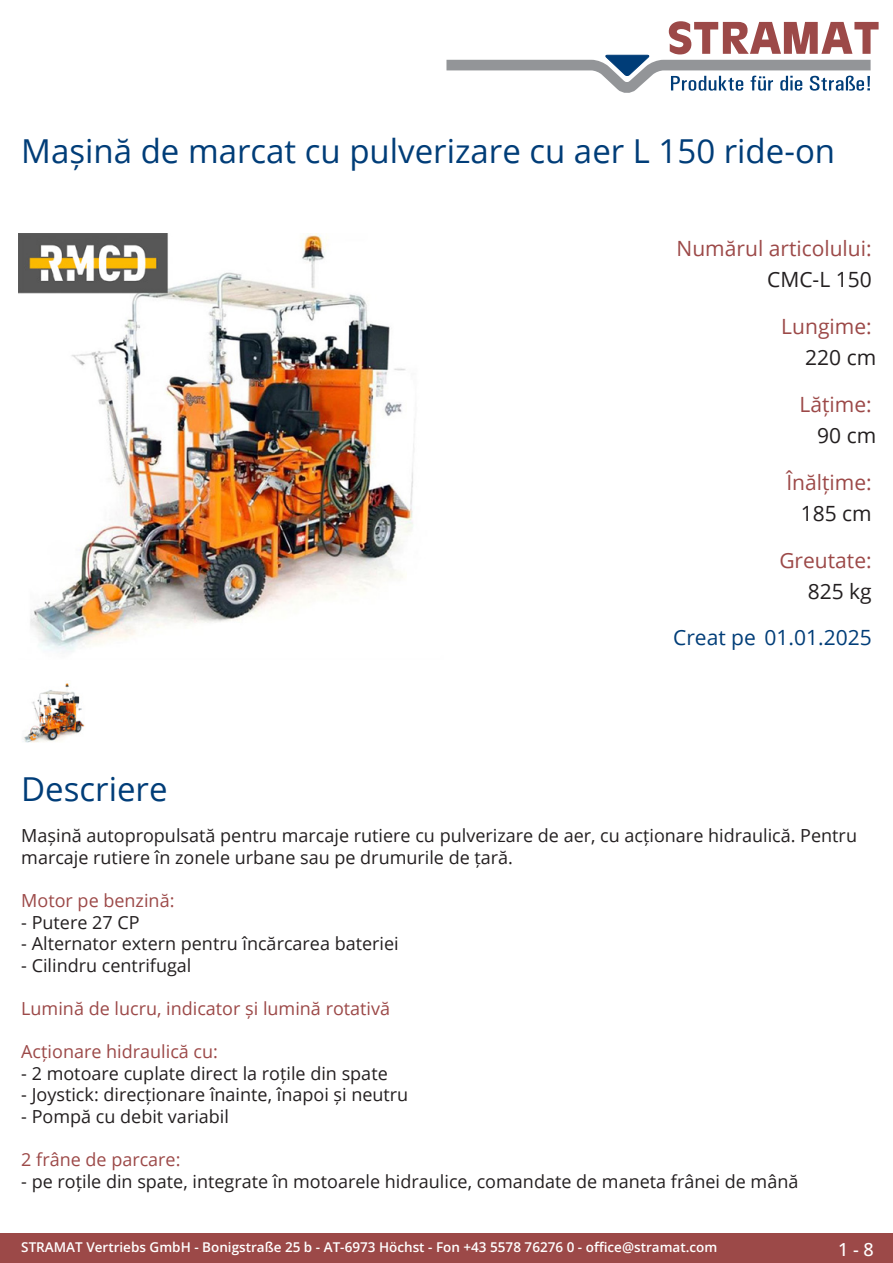
<style>
.page{position:relative;width:893px;height:1263px;background:#fff}
.page>*{position:absolute;margin:0;border:0;box-sizing:border-box;transform-origin:0 0}
.Produkttitel{font:33px "Open Sans";color:#003d78}
.TechDaten_Überschrif{font:21px "Open Sans";color:#9c4948}
.TechDaten_Inhalt{font:21px "Open Sans";color:#231f20}
.Erstellungsdatum{font:21px "Open Sans";color:#003d78}
.Beschreibung_Text{font:18px/21.6px "Open Sans";color:#231f20}
.Beschreibung_Text-2{font:18px "Open Sans";color:#9c4948}
.t1{font:500 18px "Open Sans";color:#fff}
.t2{font:600 13.5px "Open Sans";color:#fff}
</style>
<div class="page">
<div style="left:0;top:1233px;width:893px;height:30px;background:#9c4948"></div>
<svg style="left:446px;top:21px;width:433px;height:72px"></svg>
<img style="left:18px;top:234px;width:397px;height:418px">
<img style="left:22px;top:683px;width:63px;height:60px">
<p class="Produkttitel" style="left:21px;top:128px;width:815px">Mașină de marcat cu pulverizare cu aer L 150 ride-on</p>
<p class="TechDaten_Überschrif" style="left:677px;top:234px;width:197px">Numărul articolului:</p>
<p class="TechDaten_Inhalt" style="left:767px;top:265px;width:106px">CMC-L 150</p>
<p class="TechDaten_Überschrif" style="left:781px;top:312px;width:92px">Lungime:</p>
<p class="TechDaten_Inhalt" style="left:805px;top:343px;width:73px">220 cm</p>
<p class="TechDaten_Überschrif" style="left:799px;top:390px;width:74px">Lățime:</p>
<p class="TechDaten_Inhalt" style="left:817px;top:421px;width:61px">90 cm</p>
<p class="TechDaten_Überschrif" style="left:786px;top:468px;width:87px">Înălțime:</p>
<p class="TechDaten_Inhalt" style="left:801px;top:499px;width:73px">185 cm</p>
<p class="TechDaten_Überschrif" style="left:779px;top:546px;width:94px">Greutate:</p>
<p class="TechDaten_Inhalt" style="left:808px;top:577px;width:66px">825 kg</p>
<p class="Erstellungsdatum" style="left:673px;top:623px;width:200px">Creat pe 01.01.2025</p>
<p class="Produkttitel" style="left:21px;top:766px;width:148px">Descriere</p>
<p class="Beschreibung_Text" style="left:21px;top:824px;width:837px">Mașină autopropulsată pentru marcaje rutiere cu pulverizare de aer, cu acționare hidraulică. Pentru marcaje rutiere în zonele urbane sau pe drumurile de țară.</p>
<p class="Beschreibung_Text-2" style="left:21px;top:888px;width:155px">Motor pe benzină:</p>
<p class="Beschreibung_Text" style="left:21px;top:911px;width:120px">- Putere 27 CP</p>
<p class="Beschreibung_Text" style="left:21px;top:932px;width:379px">- Alternator extern pentru încărcarea bateriei</p>
<p class="Beschreibung_Text" style="left:21px;top:954px;width:172px">- Cilindru centrifugal</p>
<p class="Beschreibung_Text-2" style="left:21px;top:996px;width:370px">Lumină de lucru, indicator și lumină rotativă</p>
<p class="Beschreibung_Text-2" style="left:21px;top:1039px;width:198px">Acționare hidraulică cu:</p>
<p class="Beschreibung_Text" style="left:21px;top:1062px;width:368px">- 2 motoare cuplate direct la roțile din spate</p>
<p class="Beschreibung_Text" style="left:21px;top:1083px;width:389px">- Joystick: direcționare înainte, înapoi și neutru</p>
<p class="Beschreibung_Text" style="left:21px;top:1105px;width:209px">- Pompă cu debit variabil</p>
<p class="Beschreibung_Text-2" style="left:21px;top:1147px;width:161px">2 frâne de parcare:</p>
<p class="Beschreibung_Text" style="left:21px;top:1170px;width:779px">- pe roțile din spate, integrate în motoarele hidraulice, comandate de maneta frânei de mână</p>
<p class="t2" style="left:21px;top:1238px;width:698px">STRAMAT Vertriebs GmbH - Bonigstraße 25 b - AT-6973 Höchst - Fon +43 5578 76276 0 - office@stramat.com</p>
<p class="t1" style="left:838px;top:1237px;width:37px">1 - 8</p>
</div>
